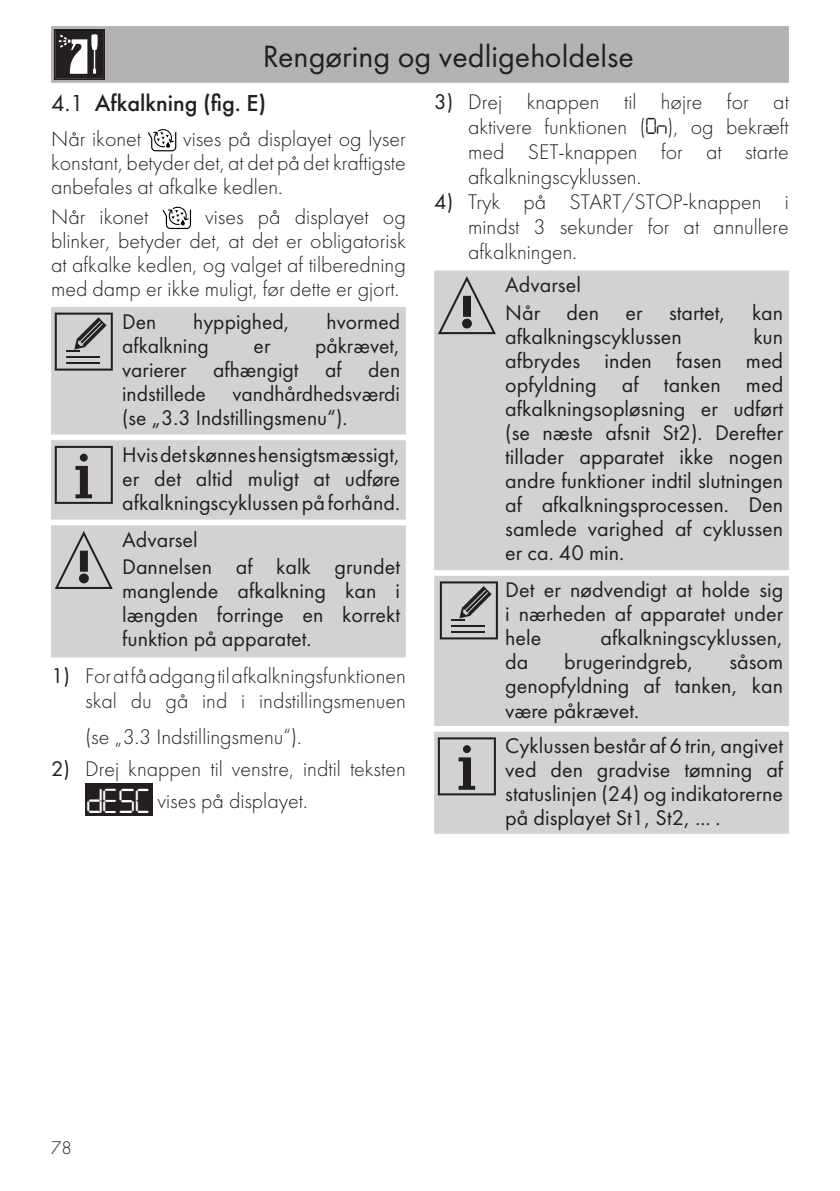
<style>
.page{position:relative;width:840px;height:1191px;background:#fff}
.page>*{position:absolute;margin:0;border:0;box-sizing:border-box;transform-origin:0 0}
.Titoletto{font:36px "Digital Danilo";color:#fff}
.t1{font:32px "Futura PT";color:#231f20}
.t2{font:500 24px "Futura";color:#231f20}
.Avvertenze{font:22px/24px "Futura";color:#231f20;text-align:justify}
.Testo{font:300 22px/25px "Futura";color:#231f20;text-align:justify}
.Testo-2{font:22px "Futura";color:#231f20}
.t3{font:300 19px "Futura";color:#231f20}
.s1{font-weight:400}
.s2{font-family:"Digital Danilo";font-weight:400;font-size:24px}
</style>
<div class="page">
<div style="left:51px;top:26px;width:737px;height:57px;background:#b3b3b3"></div>
<svg style="left:54px;top:29px;width:51px;height:51px"></svg>
<svg style="left:148px;top:129px;width:28px;height:22px"></svg>
<svg style="left:162px;top:207px;width:29px;height:22px"></svg>
<div style="left:51px;top:307px;width:354px;height:127px;background:#d1d2d4"></div>
<svg style="left:55px;top:312px;width:58px;height:58px;background:#a2a1a3"></svg>
<div style="left:51px;top:440px;width:354px;height:79px;background:#d1d2d4"></div>
<div style="left:51px;top:525px;width:354px;height:132px;background:#d1d2d4"></div>
<svg style="left:55px;top:531px;width:58px;height:58px;background:#b1b1b3"></svg>
<div style="left:85px;top:783px;width:67px;height:32px;background:#231f20"></div>
<div style="left:434px;top:270px;width:354px;height:300px;background:#d1d2d4"></div>
<svg style="left:437px;top:276px;width:58px;height:58px;background:#b2b2b3"></svg>
<div style="left:434px;top:576px;width:354px;height:150px;background:#d1d2d4"></div>
<svg style="left:439px;top:581px;width:58px;height:58px;background:#a3a3a5"></svg>
<div style="left:434px;top:731px;width:354px;height:102px;background:#d1d2d4"></div>
<h2 class="t1" style="left:262px;top:37px;width:372px">Rengøring og vedligeholdelse</h2>
<p class="t2" style="left:51px;top:88px;width:217px"><span class="s1">4.1</span> Afkalkning (fig. E)</p>
<p class="Testo" style="left:51px;top:126px;width:91px">Når ikonet</p>
<p class="Testo" style="left:51px;top:127px;width:356px;line-height:24px;text-indent:132px">vises på displayet og lyser konstant, betyder det, at det på det kraftigste anbefales at afkalke kedlen.</p>
<p class="Testo" style="left:51px;top:204px;width:99px">Når ikonet</p>
<p class="Testo" style="left:51px;top:204px;width:356px;line-height:24px;text-indent:154px">vises på displayet og blinker, betyder det, at det er obligatorisk at afkalke kedlen, og valget af tilberedning med damp er ikke muligt, før dette er gjort.</p>
<p class="Avvertenze" style="left:122px;top:309px;width:36px">Den</p>
<p class="Avvertenze" style="left:193px;top:309px;width:98px">hyppighed,</p>
<p class="Avvertenze" style="left:326px;top:309px;width:75px">hvormed</p>
<p class="Avvertenze" style="left:122px;top:333px;width:88px">afkalkning</p>
<p class="Avvertenze" style="left:253px;top:333px;width:18px">er</p>
<p class="Avvertenze" style="left:122px;top:333px;width:279px;text-indent:193px">påkrævet, varierer afhængigt af den indstillede vandhårdhedsværdi (se „3.3 Indstillingsmenu“).</p>
<p class="Avvertenze" style="left:122px;top:442px;width:279px">Hvis det skønnes hensigtsmæssigt, er det altid muligt at udføre afkalkningscyklussen på forhånd.</p>
<p class="Testo-2" style="left:122px;top:526px;width:77px">Advarsel</p>
<p class="Avvertenze" style="left:122px;top:555px;width:279px">Dannelsen af kalk grundet manglende afkalkning kan i længden forringe en korrekt funktion på apparatet.</p>
<p class="Testo" style="left:51px;top:663px;width:356px;text-align:right"><span class="s1">1)</span> For at få adgang til afkalkningsfunktionen skal du gå ind i indstillingsmenuen</p>
<p class="Testo" style="left:85px;top:724px;width:218px">(se „3.3 Indstillingsmenu“).</p>
<p class="Testo" style="left:51px;top:756px;width:356px"><span class="s1">2)</span> Drej knappen til venstre, indtil teksten</p>
<p class="Titoletto" style="left:86px;top:772px;width:66px">dESC</p>
<p class="Testo" style="left:157px;top:788px;width:151px">vises på displayet.</p>
<p class="Testo" style="left:468px;top:89px;width:322px;text-indent:-34px"><span class="s1">3)</span> Drej knappen til højre for at aktivere funktionen (<span class="s2">On</span>), og bekræft med SET-knappen for at starte afkalkningscyklussen.</p>
<p class="Testo" style="left:468px;top:189px;width:322px;text-indent:-34px"><span class="s1">4)</span> Tryk på START/STOP-knappen i mindst 3 sekunder for at annullere afkalkningen.</p>
<p class="Testo-2" style="left:505px;top:272px;width:77px">Advarsel</p>
<p class="Avvertenze" style="left:505px;top:300px;width:279px">Når den er startet, kan afkalkningscyklussen</p>
<p class="Avvertenze" style="left:505px;top:324px;width:279px;text-indent:248px">kun afbrydes inden fasen med opfyldning af tanken med afkalkningsopløsning er udført (se næste afsnit St2). Derefter tillader apparatet ikke nogen andre funktioner indtil slutningen af afkalkningsprocessen. Den samlede varighed af cyklussen er ca. 40 min.</p>
<p class="Avvertenze" style="left:505px;top:578px;width:279px">Det er nødvendigt at holde sig i nærheden af apparatet under hele</p>
<p class="Avvertenze" style="left:600px;top:626px;width:184px">afkalkningscyklussen,</p>
<p class="Avvertenze" style="left:505px;top:650px;width:25px">da</p>
<p class="Avvertenze" style="left:564px;top:650px;width:131px">brugerindgreb,</p>
<p class="Avvertenze" style="left:505px;top:650px;width:279px;text-indent:224px">såsom genopfyldning af tanken, kan være påkrævet.</p>
<p class="Avvertenze" style="left:505px;top:734px;width:279px">Cyklussen består af 6 trin, angivet ved den gradvise tømning af statuslinjen (24) og indikatorerne på displayet St1, St2, ... .</p>
<p class="t3" style="left:51px;top:1136px;width:22px">78</p>
</div>
